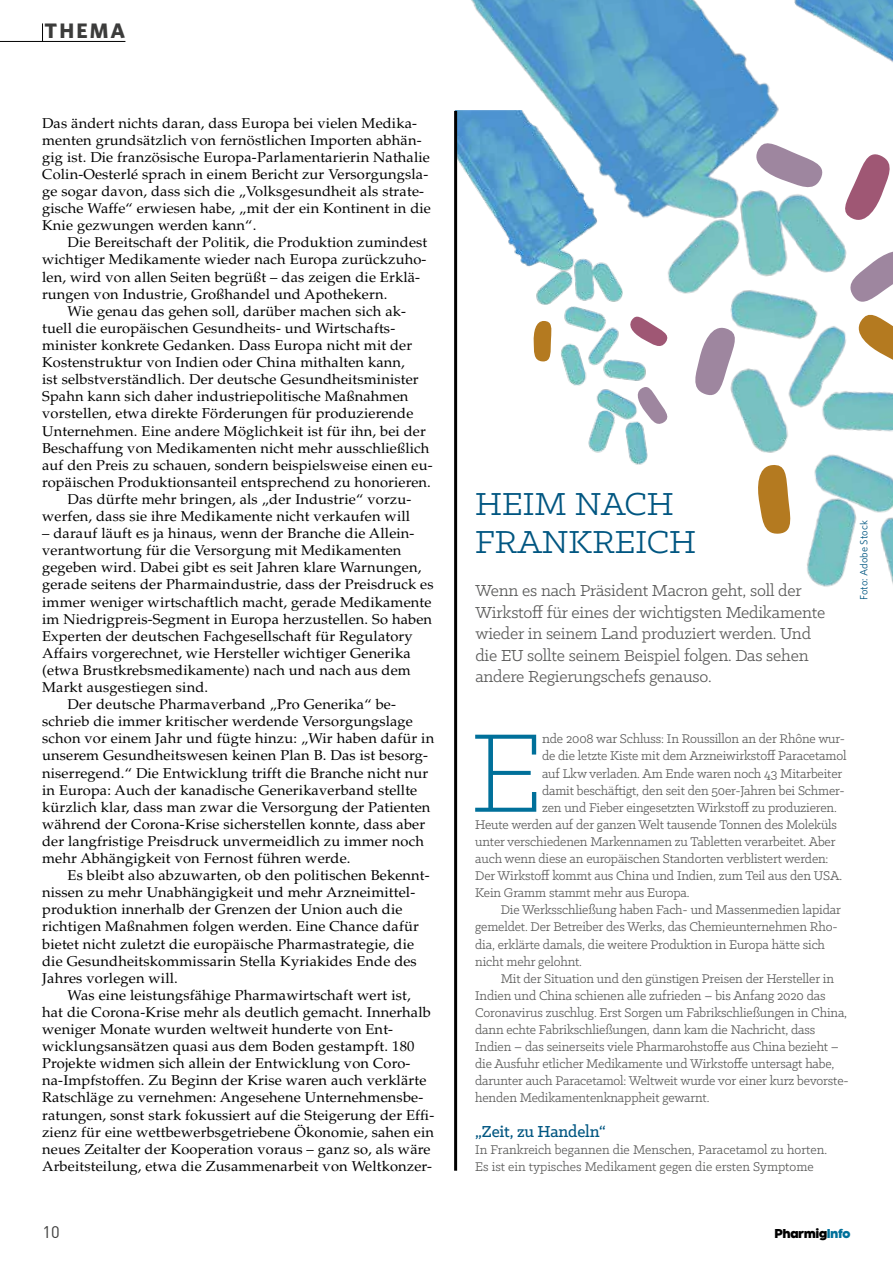
<style>
.page{position:relative;width:893px;height:1263px;background:#fff}
.page>*{position:absolute;margin:0;border:0;box-sizing:border-box;transform-origin:0 0}
.t1{font:300 126.6px "Klinic Slab";color:#00709a}
.t2{font:36px/37.5px "Klinic Slab";color:#005681}
.t3{font:700 21px "Whitney";letter-spacing:.1em;color:#3c3c3b}
.t4{font:18px/21.6px "Klinic Slab";letter-spacing:-.01em;color:#575756}
.t5{font:500 18px "Klinic Slab";letter-spacing:-.01em;color:#005681}
.t6{font:16.5px "DIN";color:#3c3c3b}
.t7{font:14.25px/17.1px "Palatino LT Std";letter-spacing:.01em;color:#000}
.t8{font:14.25px/17.1px "Klinic Slab";letter-spacing:-.01em;color:#575756}
.t9{font:800 12px "Kessel 105";letter-spacing:-.05em;color:#000}
.t10{font:10.5px "Whitney";color:#005681}
.s1{color:#00709a}
</style>
<div class="page">
<hr style="left:0;top:41px;width:125px;height:1px;background:#000">
<svg style="left:42px;top:23px;width:1px;height:18px"></svg>
<img style="left:454px;top:0;width:439px;height:696px">
<img style="left:792px;top:0;width:101px;height:198px">
<img style="left:457px;top:111px;width:218px;height:377px">
<svg style="left:627px;top:313px;width:44px;height:37px"></svg>
<svg style="left:533px;top:321px;width:19px;height:41px"></svg>
<svg style="left:634px;top:384px;width:38px;height:43px"></svg>
<svg style="left:752px;top:138px;width:76px;height:55px"></svg>
<svg style="left:690px;top:324px;width:49px;height:75px"></svg>
<svg style="left:756px;top:464px;width:39px;height:71px"></svg>
<svg style="left:844px;top:244px;width:49px;height:128px"></svg>
<svg style="left:840px;top:149px;width:53px;height:76px"></svg>
<hr style="left:454px;top:111px;width:3px;height:1060px;background:#000">
<h3 class="t3" style="left:45px;top:17px;width:82px">THEMA</h3>
<p class="t7" style="left:42px;top:115px;width:390px">Das ändert nichts daran, dass Europa bei vielen Medika&shy;menten grundsätzlich von fernöstlichen Importen abhän&shy;gig ist. Die französische Europa-Parlamentarierin Nathalie Colin-Oesterlé sprach in einem Bericht zur Versorgungsla&shy;ge sogar davon, dass sich die „Volksgesundheit als strate&shy;gische Waffe“ erwiesen habe, „mit der ein Kontinent in die Knie gezwungen werden kann“.</p>
<p class="t7" style="left:42px;top:234px;width:387px;text-indent:26px">Die Bereitschaft der Politik, die Produktion zumindest wichtiger Medikamente wieder nach Europa zurückzuho&shy;len, wird von allen Seiten begrüßt – das zeigen die Erklä&shy;rungen von Industrie, Großhandel und Apothekern.</p>
<p class="t7" style="left:68px;top:303px;width:340px">Wie genau das gehen soll, darüber machen sich ak-</p>
<p class="t7" style="left:42px;top:320px;width:355px">tuell die europäischen Gesundheits- und Wirtschafts-</p>
<p class="t7" style="left:42px;top:337px;width:372px">minister konkrete Gedanken. Dass Europa nicht mit der</p>
<p class="t7" style="left:42px;top:354px;width:364px">Kostenstruktur von Indien oder China mithalten kann,</p>
<p class="t7" style="left:42px;top:371px;width:378px">ist selbstverständlich. Der deutsche Gesundheitsminister</p>
<p class="t7" style="left:42px;top:388px;width:368px">Spahn kann sich daher industriepolitische Maßnahmen</p>
<p class="t7" style="left:42px;top:405px;width:373px">vorstellen, etwa direkte Förderungen für produzierende</p>
<p class="t7" style="left:42px;top:422px;width:385px">Unternehmen. Eine andere Möglichkeit ist für ihn, bei der</p>
<p class="t7" style="left:42px;top:439px;width:389px">Beschaffung von Medikamenten nicht mehr ausschließlich</p>
<p class="t7" style="left:42px;top:457px;width:392px">auf den Preis zu schauen, sondern beispielsweise einen eu-</p>
<p class="t7" style="left:42px;top:474px;width:390px">ropäischen Produktionsanteil entsprechend zu honorieren.</p>
<p class="t7" style="left:68px;top:491px;width:345px">Das dürfte mehr bringen, als „der Industrie“ vorzu-</p>
<p class="t7" style="left:42px;top:508px;width:369px">werfen, dass sie ihre Medikamente nicht verkaufen will</p>
<p class="t7" style="left:42px;top:525px;width:374px">– darauf läuft es ja hinaus, wenn der Branche die Allein-</p>
<p class="t7" style="left:42px;top:542px;width:361px">verantwortung für die Versorgung mit Medikamenten</p>
<p class="t7" style="left:42px;top:559px;width:381px">gegeben wird. Dabei gibt es seit Jahren klare Warnungen,</p>
<p class="t7" style="left:42px;top:576px;width:393px">gerade seitens der Pharmaindustrie, dass der Preisdruck es</p>
<p class="t7" style="left:42px;top:593px;width:391px">immer weniger wirtschaftlich macht, gerade Medikamente</p>
<p class="t7" style="left:42px;top:610px;width:392px">im Niedrigpreis-Segment in Europa herzustellen. So haben</p>
<p class="t7" style="left:42px;top:628px;width:372px">Experten der deutschen Fachgesellschaft für Regulatory</p>
<p class="t7" style="left:42px;top:645px;width:370px">Affairs vorgerechnet, wie Hersteller wichtiger Generika</p>
<p class="t7" style="left:42px;top:662px;width:370px">(etwa Brustkrebsmedikamente) nach und nach aus dem</p>
<p class="t7" style="left:42px;top:679px;width:168px">Markt ausgestiegen sind.</p>
<p class="t7" style="left:68px;top:696px;width:330px">Der deutsche Pharmaverband „Pro Generika“ be-</p>
<p class="t7" style="left:42px;top:713px;width:372px">schrieb die immer kritischer werdende Versorgungslage</p>
<p class="t7" style="left:42px;top:730px;width:394px">schon vor einem Jahr und fügte hinzu: „Wir haben dafür in</p>
<p class="t7" style="left:42px;top:747px;width:387px">unserem Gesundheitswesen keinen Plan B. Das ist besorg-</p>
<p class="t7" style="left:42px;top:764px;width:388px">niserregend.“ Die Entwicklung trifft die Branche nicht nur</p>
<p class="t7" style="left:42px;top:781px;width:377px">in Europa: Auch der kanadische Generikaverband stellte</p>
<p class="t7" style="left:42px;top:799px;width:390px">kürzlich klar, dass man zwar die Versorgung der Patienten</p>
<p class="t7" style="left:42px;top:816px;width:385px">während der Corona-Krise sicherstellen konnte, dass aber</p>
<p class="t7" style="left:42px;top:833px;width:383px">der langfristige Preisdruck unvermeidlich zu immer noch</p>
<p class="t7" style="left:42px;top:850px;width:310px">mehr Abhängigkeit von Fernost führen werde.</p>
<p class="t7" style="left:68px;top:867px;width:364px">Es bleibt also abzuwarten, ob den politischen Bekennt-</p>
<p class="t7" style="left:42px;top:884px;width:375px">nissen zu mehr Unabhängigkeit und mehr Arzneimittel-</p>
<p class="t7" style="left:42px;top:901px;width:362px">produktion innerhalb der Grenzen der Union auch die</p>
<p class="t7" style="left:42px;top:918px;width:378px">richtigen Maßnahmen folgen werden. Eine Chance dafür</p>
<p class="t7" style="left:42px;top:935px;width:373px">bietet nicht zuletzt die europäische Pharmastrategie, die</p>
<p class="t7" style="left:42px;top:952px;width:376px">die Gesundheitskommissarin Stella Kyriakides Ende des</p>
<p class="t7" style="left:42px;top:970px;width:137px">Jahres vorlegen will.</p>
<p class="t7" style="left:68px;top:987px;width:345px">Was eine leistungsfähige Pharmawirtschaft wert ist,</p>
<p class="t7" style="left:42px;top:1004px;width:390px">hat die Corona-Krise mehr als deutlich gemacht. Innerhalb</p>
<p class="t7" style="left:42px;top:1021px;width:352px">weniger Monate wurden weltweit hunderte von Ent-</p>
<p class="t7" style="left:42px;top:1038px;width:374px">wicklungsansätzen quasi aus dem Boden gestampft. 180</p>
<p class="t7" style="left:42px;top:1055px;width:370px">Projekte widmen sich allein der Entwicklung von Coro-</p>
<p class="t7" style="left:42px;top:1072px;width:386px">na-Impfstoffen. Zu Beginn der Krise waren auch verklärte</p>
<p class="t7" style="left:42px;top:1089px;width:383px">Ratschläge zu vernehmen: Angesehene Unternehmensbe-</p>
<p class="t7" style="left:42px;top:1106px;width:394px">ratungen, sonst stark fokussiert auf die Steigerung der Effi-</p>
<p class="t7" style="left:42px;top:1123px;width:393px">zienz für eine wettbewerbsgetriebene Ökonomie, sahen ein</p>
<p class="t7" style="left:42px;top:1141px;width:390px">neues Zeitalter der Kooperation voraus – ganz so, als wäre</p>
<p class="t7" style="left:42px;top:1158px;width:391px">Arbeitsteilung, etwa die Zusammenarbeit von Weltkonzer-</p>
<h2 class="t2" style="left:475px;top:484px;width:222px">HEIM NACH<br>FRANKREICH</h2>
<p class="t4" style="left:475px;top:579px;width:351px">Wenn es nach Präsident Macron geht, soll der Wirkstoff für eines der wichtigsten Medikamente wieder in seinem Land produziert werden. Und die EU sollte seinem Beispiel folgen. Das sehen andere Regierungschefs genauso.</p>
<p class="t10" style="left:857px;top:600px;width:81px;rotate:-90deg">Foto: Adobe Stock</p>
<h1 class="t1" style="left:471px;top:694px;width:74px">E</h1>
<p class="t8" style="left:542px;top:730px;width:305px">nde 2008 war Schluss: In Roussillon an der Rhône wur-</p>
<p class="t8" style="left:542px;top:747px;width:306px">de die letzte Kiste mit dem Arzneiwirkstoff Paracetamol</p>
<p class="t8" style="left:542px;top:764px;width:302px">auf Lkw verladen. Am Ende waren noch 43 Mitarbeiter</p>
<p class="t8" style="left:542px;top:781px;width:304px">damit beschäftigt, den seit den 50er-Jahren bei Schmer-</p>
<p class="t8" style="left:542px;top:798px;width:296px">zen und Fieber eingesetzten Wirkstoff zu produzieren.</p>
<p class="t8" style="left:475px;top:815px;width:363px">Heute werden auf der ganzen Welt tausende Tonnen des Moleküls</p>
<p class="t8" style="left:475px;top:833px;width:362px">unter verschiedenen Markennamen zu Tabletten verarbeitet. Aber</p>
<p class="t8" style="left:475px;top:850px;width:355px">auch wenn diese an europäischen Standorten verblistert werden:</p>
<p class="t8" style="left:475px;top:867px;width:368px">Der Wirkstoff kommt aus China und Indien, zum Teil aus den USA.</p>
<p class="t8" style="left:475px;top:884px;width:216px">Kein Gramm stammt mehr aus Europa.</p>
<p class="t8" style="left:501px;top:901px;width:342px">Die Werksschließung haben Fach- und Massenmedien lapidar</p>
<p class="t8" style="left:475px;top:918px;width:364px">gemeldet. Der Betreiber des Werks, das Chemieunternehmen Rho-</p>
<p class="t8" style="left:475px;top:935px;width:351px">dia, erklärte damals, die weitere Produktion in Europa hätte sich</p>
<p class="t8" style="left:475px;top:952px;width:108px">nicht mehr gelohnt.</p>
<p class="t8" style="left:501px;top:969px;width:335px">Mit der Situation und den günstigen Preisen der Hersteller in</p>
<p class="t8" style="left:475px;top:986px;width:352px">Indien und China schienen alle zufrieden – bis Anfang 2020 das</p>
<p class="t8" style="left:475px;top:1004px;width:374px">Coronavirus zuschlug. Erst Sorgen um Fabrikschließungen in China,</p>
<p class="t8" style="left:475px;top:1021px;width:342px">dann echte Fabrikschließungen, dann kam die Nachricht, dass</p>
<p class="t8" style="left:475px;top:1038px;width:365px">Indien – das seinerseits viele Pharmarohstoffe aus China bezieht –</p>
<p class="t8" style="left:475px;top:1055px;width:361px">die Ausfuhr etlicher Medikamente und Wirkstoffe untersagt habe,</p>
<p class="t8" style="left:475px;top:1072px;width:375px">darunter auch Paracetamol: Weltweit wurde vor einer kurz bevorste-</p>
<p class="t8" style="left:475px;top:1089px;width:236px">henden Medikamentenknappheit gewarnt.</p>
<p class="t5" style="left:475px;top:1119px;width:132px">„Zeit, zu Handeln“</p>
<p class="t8" style="left:475px;top:1140px;width:353px">In Frankreich begannen die Menschen, Paracetamol zu horten.<br>Es ist ein typisches Medikament gegen die ersten Symptome</p>
<p class="t6" style="left:43px;top:1222px;width:19px">10</p>
<p class="t9" style="left:774px;top:1227px;width:78px">Pharmig<span class="s1">Info</span></p>
</div>
